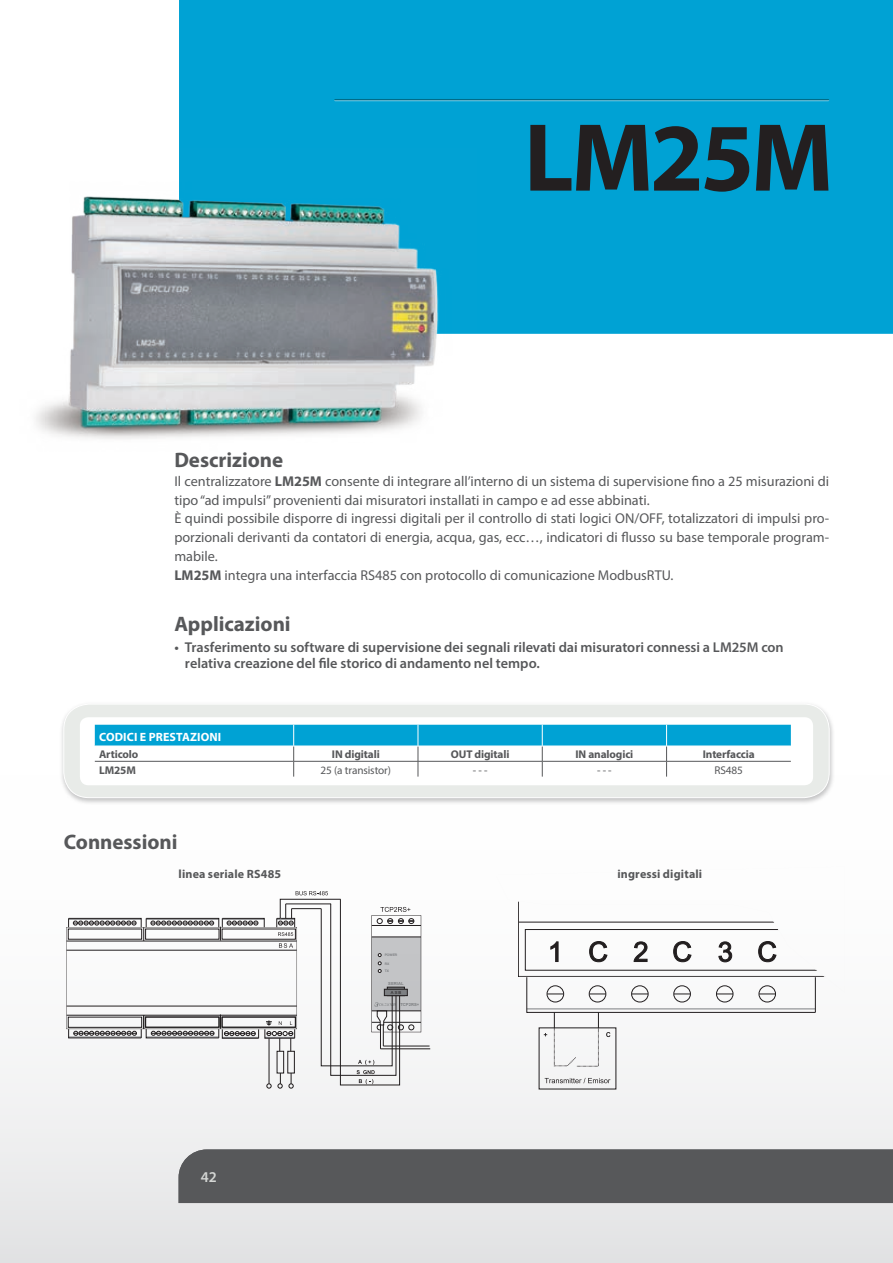
<style>
.page{position:relative;width:893px;height:1263px;background:#fff}
.page>*{position:absolute;margin:0;border:0;box-sizing:border-box;transform-origin:0 0}
.nome_prodotto{font:700 97.5px "Myriad Pro";letter-spacing:-.035em;color:#231f20}
.descriz{font:700 21px "Myriad Pro";color:#57585a}
.t1{font:600 15px "Myriad Pro";color:#d4d6d4}
.t2{font:14.25px/18.8px "Myriad Pro";color:#57585a}
.funzioni_ultima{font:600 14.25px/16.5px "Myriad Pro";color:#57585a}
.descriz-2{font:700 12px "Myriad Pro";letter-spacing:.015em;color:#57585a}
.sx_caratt{font:700 12px "Myriad Pro";letter-spacing:.01em;color:#fff}
.caratt_x_tab{font:700 11.25px "Myriad Pro";letter-spacing:-.01em;color:#57585a}
.caratt_x_tab-2{font:11.25px "Myriad Pro";letter-spacing:-.01em;color:#57585a}
.sx_caratt-2{font:700 11.25px "Myriad Pro";letter-spacing:-.01em;color:#57585a}
.t3{font:700 4.2px "Arial";color:#808285}
.t4{font:4.2px "Arial";color:#231f20}
.t5{font:700 3.3px "Arial";color:#808285}
.s1{font-weight:700}
</style>
<div class="page">
<div style="left:0;top:697px;width:893px;height:566px;background:linear-gradient(to bottom,#fff,#e7e8e9)"></div>
<div style="left:179px;top:1149px;width:714px;height:54px;background:#57585a"></div>
<div style="left:179px;top:0;width:714px;height:334px;background:#00a2d4"></div>
<hr style="left:334px;top:100px;width:495px;height:1px;background:#fff">
<hr style="left:334px;top:99px;width:495px;height:1px;background:#006c88">
<hr style="left:383px;top:1046px;width:47px;height:1px;background:#231f20">
<hr style="left:380px;top:1048px;width:50px;height:1px;background:#231f20">
<svg style="left:66px;top:891px;width:355px;height:197px"></svg>
<div style="left:539px;top:1028px;width:77px;height:61px;background:#f4f4f4"></div>
<svg style="left:545px;top:1078px;width:65px;height:5px"></svg>
<svg style="left:496px;top:866px;width:349px;height:201px"></svg>
<div style="left:59px;top:701px;width:776px;height:104px;background:#57585a;opacity:.35"></div>
<div style="left:64px;top:704px;width:765px;height:94px;background:#e8ebe8;border-radius:26px"></div>
<div style="left:63px;top:704px;width:767px;height:94px;border:1px solid #fff;border-radius:26px"></div>
<div style="left:80px;top:717px;width:733px;height:68px;background:#fff;border-radius:9px"></div>
<svg style="left:95px;top:725px;width:696px;height:52px"></svg>
<hr style="left:666px;top:761px;width:125px;height:1px;background:#57585a">
<hr style="left:95px;top:746px;width:199px;height:1px;background:#f9fcfd">
<hr style="left:294px;top:746px;width:124px;height:1px;background:#f9fcfd">
<hr style="left:418px;top:746px;width:124px;height:1px;background:#f9fcfd">
<hr style="left:542px;top:746px;width:125px;height:1px;background:#f9fcfd">
<hr style="left:667px;top:746px;width:124px;height:1px;background:#f9fcfd">
<img style="left:35px;top:149px;width:442px;height:290px">
<p class="nome_prodotto" style="left:524px;top:94px;width:311px">LM25M</p>
<p class="descriz" style="left:174px;top:446px;width:110px">Descrizione</p>
<p class="t2" style="left:174px;top:471px;width:656px">Il centralizzatore <span class="s1">LM25M</span> consente di integrare all’interno di un sistema di supervisione fino a 25 misurazioni di tipo “ad impulsi” provenienti dai misuratori installati in campo e ad esse abbinati.</p>
<p class="t2" style="left:174px;top:509px;width:656px;text-align:justify">È quindi possibile disporre di ingressi digitali per il controllo di stati logici ON/OFF, totalizzatori di impulsi pro&shy;porzionali derivanti da contatori di energia, acqua, gas, ecc…, indicatori di flusso su base temporale program&shy;mabile.</p>
<p class="t2" style="left:174px;top:565px;width:501px"><span class="s1">LM25M</span> integra una interfaccia RS485 con protocollo di comunicazione ModbusRTU.</p>
<p class="descriz" style="left:174px;top:610px;width:118px">Applicazioni</p>
<p class="funzioni_ultima" style="left:185px;top:638px;width:600px;text-indent:-11px">• Trasferimento su software di supervisione dei segnali rilevati dai misuratori connessi a LM25M con relativa creazione del file storico di andamento nel tempo.</p>
<p class="sx_caratt" style="left:99px;top:729px;width:124px">CODICI E PRESTAZIONI</p>
<p class="sx_caratt-2" style="left:99px;top:747px;width:41px">Articolo</p>
<p class="caratt_x_tab" style="left:332px;top:747px;width:49px">IN digitali</p>
<p class="caratt_x_tab" style="left:451px;top:747px;width:60px">OUT digitali</p>
<p class="caratt_x_tab" style="left:575px;top:747px;width:59px">IN analogici</p>
<p class="caratt_x_tab" style="left:703px;top:747px;width:54px">Interfaccia</p>
<p class="sx_caratt-2" style="left:99px;top:762px;width:38px">LM25M</p>
<p class="caratt_x_tab-2" style="left:321px;top:763px;width:72px">25 (a transistor)</p>
<p class="caratt_x_tab-2" style="left:473px;top:763px;width:16px">- - -</p>
<p class="caratt_x_tab-2" style="left:597px;top:763px;width:16px">- - -</p>
<p class="caratt_x_tab-2" style="left:715px;top:763px;width:30px">RS485</p>
<p class="descriz" style="left:64px;top:828px;width:115px">Connessioni</p>
<p class="descriz-2" style="left:179px;top:866px;width:104px">linea seriale RS485</p>
<p class="descriz-2" style="left:617px;top:866px;width:86px">ingressi digitali</p>
<p class="t5" style="left:385px;top:953px;width:14px">POWER</p>
<p class="t5" style="left:385px;top:961px;width:6px">RX</p>
<p class="t5" style="left:385px;top:969px;width:6px">TX</p>
<p class="t3" style="left:388px;top:981px;width:17px">SERIAL</p>
<p class="t4" style="left:391px;top:990px;width:12px">A S B</p>
<p class="t1" style="left:201px;top:1167px;width:18px">0342</p>
<p class="t3" style="left:400px;top:1002px;width:20px">TCP2RS+</p>
</div>
